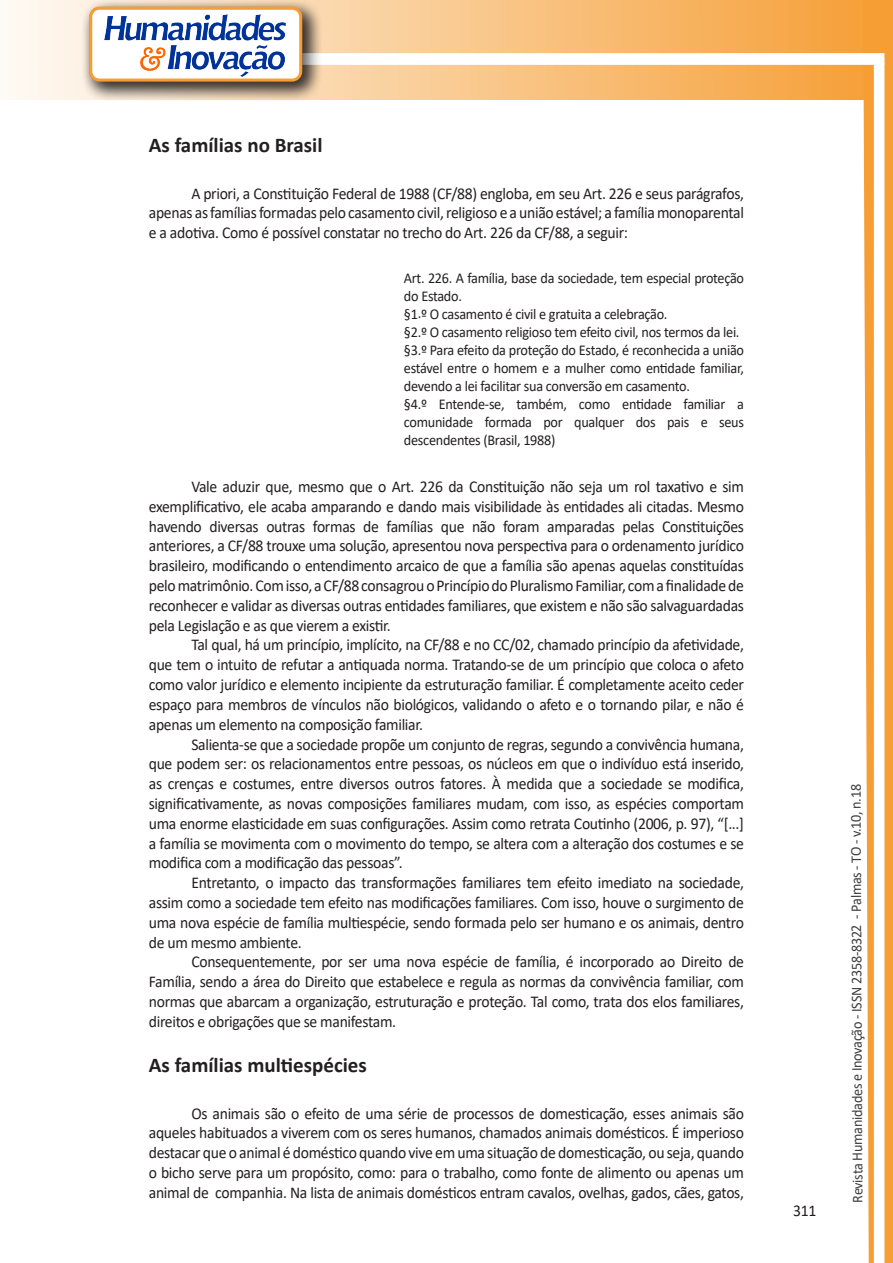
<style>
.page{position:relative;width:893px;height:1263px;background:#fff}
.page>*{position:absolute;margin:0;border:0;box-sizing:border-box;transform-origin:0 0}
.Titulo_2{font:700 21px "Calibri";color:#231f20}
.texto{font:16.5px/19.8px "Calibri";letter-spacing:-.02em;color:#231f20;text-align:justify;scale:.95 1}
.citacao{font:15px/18px "Calibri";letter-spacing:-.02em;color:#231f20;text-align:justify;scale:.95 1}
.t1{font:15px "Calibri";letter-spacing:-.025em;color:#3e3e3f;scale:.95 1}
</style>
<div class="page">
<svg style="left:5px;top:0;width:858px;height:100px;background:#f9c484"></svg>
<div style="left:302px;top:53px;width:582px;height:12px;background:#fff;border:2px solid #fff"></div>
<svg style="left:863px;top:0;width:30px;height:1263px"></svg>
<div style="left:81px;top:0;width:241px;height:102px;background:#231f20;opacity:.75"></div>
<div style="left:91px;top:8px;width:210px;height:72px;background:#fff;border-radius:9px"></div>
<img style="left:104px;top:14px;width:181px;height:62px">
<div style="left:89px;top:7px;width:213px;height:75px;border:3px solid #f69e34;border-radius:9px"></div>
<p class="Titulo_2" style="left:149px;top:130px;width:175px">As famílias no Brasil</p>
<p class="texto" style="left:149px;top:183px;width:628px;text-indent:43px">A priori, a Constituição Federal de 1988 (CF/88) engloba, em seu Art. 226 e seus parágrafos, apenas as famílias formadas pelo casamento civil, religioso e a união estável; a família monoparental e a adotiva. Como é possível constatar no trecho do Art. 226 da CF/88, a seguir:</p>
<p class="citacao" style="left:404px;top:269px;width:359px">Art. 226. A família, base da sociedade, tem especial proteção do Estado.</p>
<p class="citacao" style="left:404px;top:305px;width:279px">§1.º O casamento é civil e gratuita a celebração.</p>
<p class="citacao" style="left:404px;top:323px;width:355px">§2.º O casamento religioso tem efeito civil, nos termos da lei.</p>
<p class="citacao" style="left:404px;top:341px;width:360px">§3.º Para efeito da proteção do Estado, é reconhecida a união estável entre o homem e a mulher como entidade familiar, devendo a lei facilitar sua conversão em casamento.</p>
<p class="citacao" style="left:404px;top:395px;width:360px">§4.º Entende-se, também, como entidade familiar a comunidade formada por qualquer dos pais e seus descendentes (Brasil, 1988)</p>
<p class="texto" style="left:149px;top:476px;width:628px;text-indent:43px">Vale aduzir que, mesmo que o Art. 226 da Constituição não seja um rol taxativo e sim exemplificativo, ele acaba amparando e dando mais visibilidade às entidades ali citadas. Mesmo havendo diversas outras formas de famílias que não foram amparadas pelas Constituições anteriores, a CF/88 trouxe uma solução, apresentou nova perspectiva para o ordenamento jurídico brasileiro, modificando o entendimento arcaico de que a família são apenas aquelas constituídas pelo matrimônio. Com isso, a CF/88 consagrou o Princípio do Pluralismo Familiar, com a finalidade de reconhecer e validar as diversas outras entidades familiares, que existem e não são salvaguardadas pela Legislação e as que vierem a existir.</p>
<p class="texto" style="left:149px;top:635px;width:628px;text-indent:43px">Tal qual, há um princípio, implícito, na CF/88 e no CC/02, chamado princípio da afetividade, que tem o intuito de refutar a antiquada norma. Tratando-se de um princípio que coloca o afeto como valor jurídico e elemento incipiente da estruturação familiar. É completamente aceito ceder espaço para membros de vínculos não biológicos, validando o afeto e o tornando pilar, e não é apenas um elemento na composição familiar.</p>
<p class="texto" style="left:149px;top:734px;width:628px;text-indent:43px">Salienta-se que a sociedade propõe um conjunto de regras, segundo a convivência humana, que podem ser: os relacionamentos entre pessoas, os núcleos em que o indivíduo está inserido, as crenças e costumes, entre diversos outros fatores. À medida que a sociedade se modifica, significativamente, as novas composições familiares mudam, com isso, as espécies comportam uma enorme elasticidade em suas configurações. Assim como retrata Coutinho (2006, p. 97), “[...] a família se movimenta com o movimento do tempo, se altera com a alteração dos costumes e se modifica com a modificação das pessoas”.</p>
<p class="texto" style="left:149px;top:872px;width:628px;text-indent:43px">Entretanto, o impacto das transformações familiares tem efeito imediato na sociedade, assim como a sociedade tem efeito nas modificações familiares. Com isso, houve o surgimento de uma nova espécie de família multiespécie, sendo formada pelo ser humano e os animais, dentro de um mesmo ambiente.</p>
<p class="texto" style="left:149px;top:951px;width:628px;text-indent:43px">Consequentemente, por ser uma nova espécie de família, é incorporado ao Direito de Família, sendo a área do Direito que estabelece e regula as normas da convivência familiar, com normas que abarcam a organização, estruturação e proteção. Tal como, trata dos elos familiares, direitos e obrigações que se manifestam.</p>
<p class="Titulo_2" style="left:149px;top:1050px;width:220px">As famílias multiespécies</p>
<p class="texto" style="left:149px;top:1103px;width:628px;text-indent:43px">Os animais são o efeito de uma série de processos de domesticação, esses animais são aqueles habituados a viverem com os seres humanos, chamados animais domésticos. É imperioso destacar que o animal é doméstico quando vive em uma situação de domesticação, ou seja, quando o bicho serve para um propósito, como: para o trabalho, como fonte de alimento ou apenas um animal de companhia. Na lista de animais domésticos entram cavalos, ovelhas, gados, cães, gatos,</p>
<p class="texto" style="left:793px;top:1200px;width:26px">311</p>
<p class="t1" style="left:846px;top:1203px;width:442px;rotate:-90deg">Revista Humanidades e Inovação - ISSN 2358-8322 - Palmas - TO - v.10, n.18</p>
</div>
